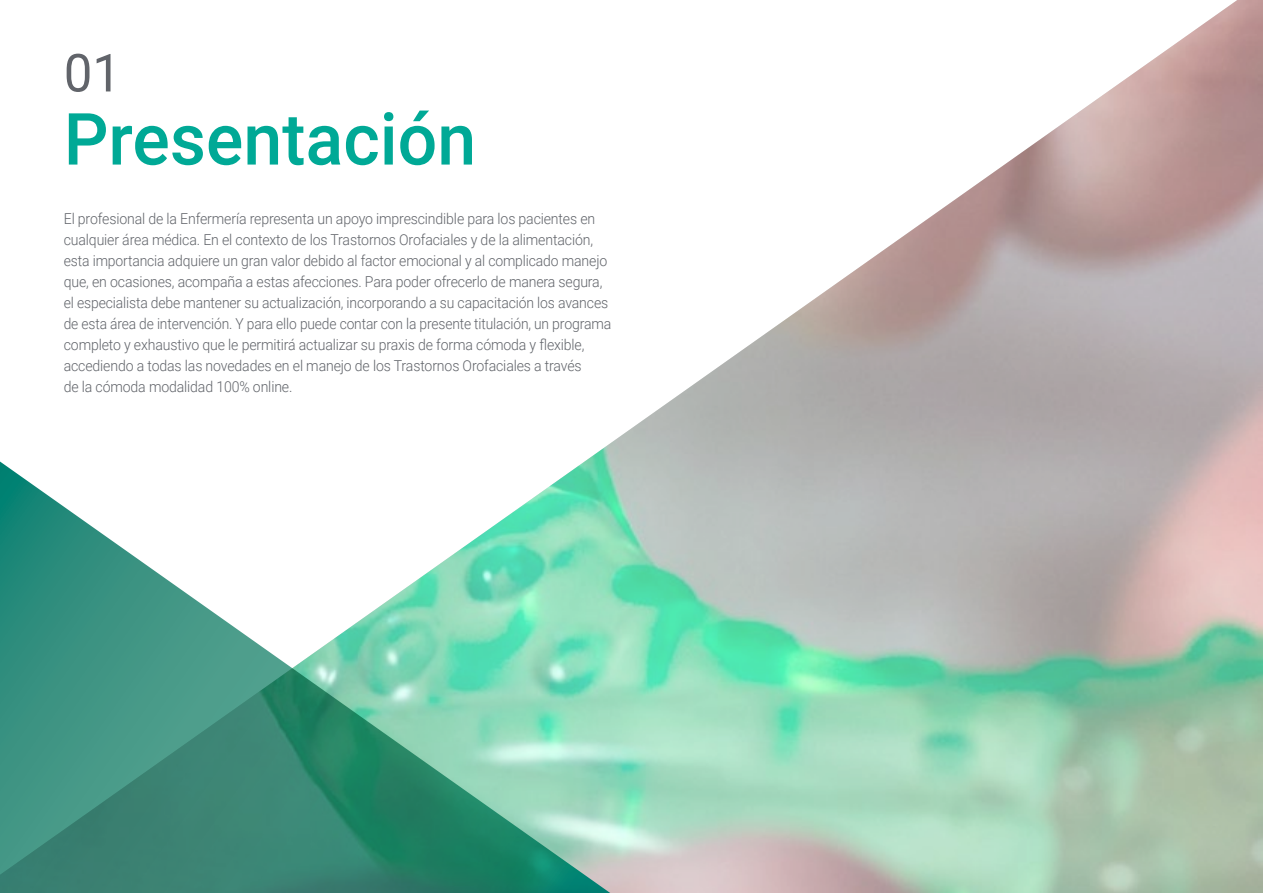
<style>
.page{position:relative;width:1263px;height:893px;background:#fff}
.page>*{position:absolute;margin:0;border:0;box-sizing:border-box;transform-origin:0 0}
.t1{font:500 72px "Roboto";color:#00a996}
.t2{font:52.5px "Roboto";color:#61646a}
.t3{font:300 15px/21px "Roboto";letter-spacing:-.01em;color:#61646a;scale:.94 1}
</style>
<div class="page">
<img style="left:607px;top:0;width:656px;height:893px">
<svg style="left:0;top:446px;width:640px;height:447px"></svg>
<h2 class="t2" style="left:64px;top:36px;width:59px">01</h2>
<h1 class="t1" style="left:64px;top:89px;width:414px">Presentación</h1>
<p class="t3" style="left:64px;top:207px;width:584px">El profesional de la Enfermería representa un apoyo imprescindible para los pacientes en cualquier área médica. En el contexto de los Trastornos Orofaciales y de la alimentación, esta importancia adquiere un gran valor debido al factor emocional y al complicado manejo que, en ocasiones, acompaña a estas afecciones. Para poder ofrecerlo de manera segura, el especialista debe mantener su actualización, incorporando a su capacitación los avances de esta área de intervención. Y para ello puede contar con la presente titulación, un programa completo y exhaustivo que le permitirá actualizar su praxis de forma cómoda y flexible, accediendo a todas las novedades en el manejo de los Trastornos Orofaciales a través<br>de la cómoda modalidad 100% online.</p>
</div>
